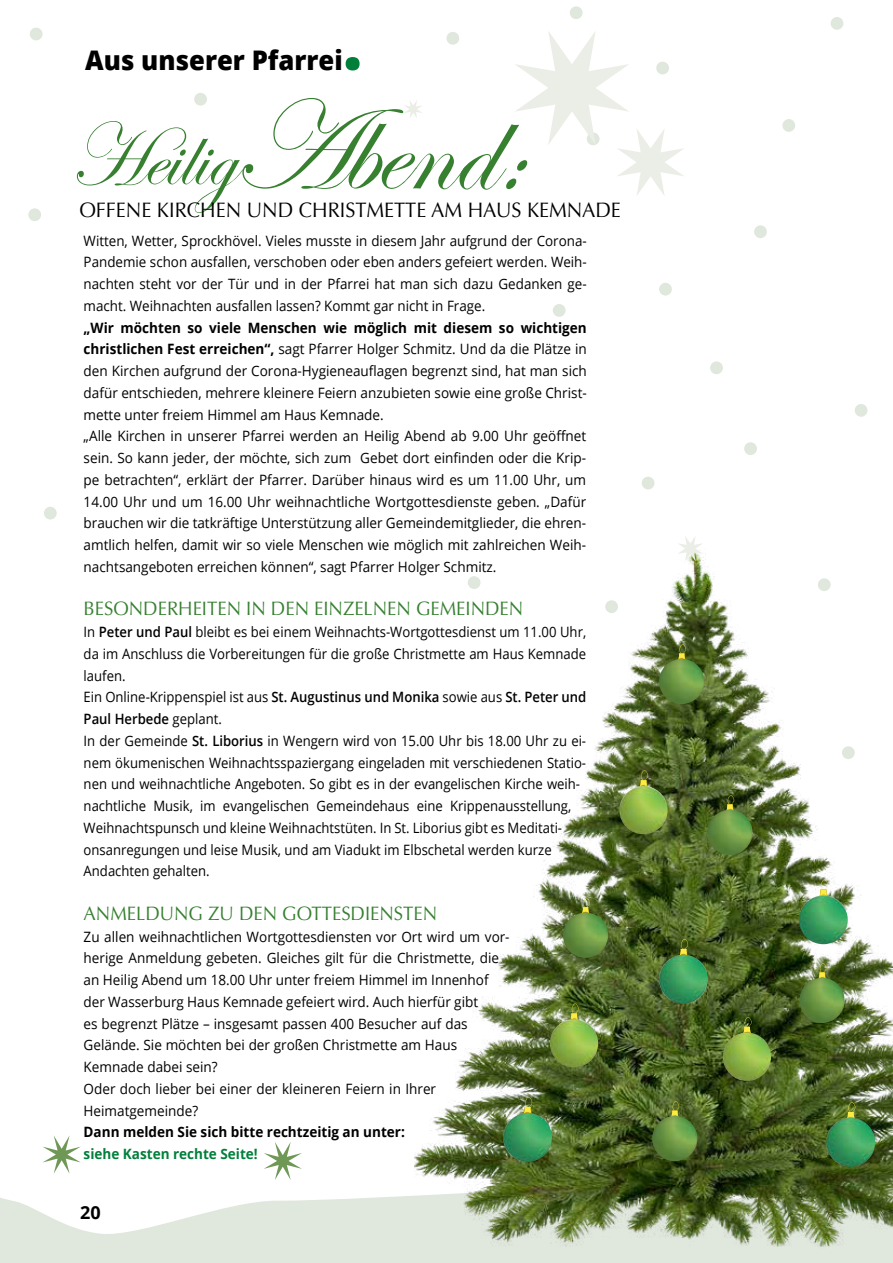
<style>
.page{position:relative;width:893px;height:1263px;background:#fff}
.page>*{position:absolute;margin:0;border:0;box-sizing:border-box;transform-origin:0 0}
.t1{font:129px "Edwardian Script ITC";color:#368030;scale:.95 1}
.t2{font:90px "Edwardian Script ITC";color:#368030;scale:.95 1}
.t3{font:800 72px "Open Sans";color:#007f3b;scale:.95 1}
.t4{font:800 27px "Open Sans";color:#000;scale:.95 1}
.t5{font:21px "Optima";color:#000;scale:.95 1}
.t6{font:19.5px "Optima";color:#368030;scale:.95 1}
.t7{font:700 18px "Open Sans";color:#000}
.t8{font:14.25px/21.8px "Open Sans";color:#000;scale:.95 1}
.t9{font:14.25px/21.8px "Open Sans";color:#000;scale:.92 1}
.t10{font:14.25px/21.8px "Open Sans";color:#000;text-align:justify;scale:.94 1}
.t11{font:700 14.25px "Open Sans";color:#000;scale:.95 1}
.t12{font:700 14.25px "Open Sans";color:#007f3b;scale:.95 1}
.s1{font-weight:700}
.s2{font-weight:600}
</style>
<div class="page">
<svg style="left:0;top:1196px;width:893px;height:67px;fill:#e0e7dc"></svg>
<img style="left:414px;top:557px;width:479px;height:696px">
<div style="left:659px;top:283px;width:13px;height:13px;background:#e0e7dc;border-radius:50%"></div>
<div style="left:642px;top:477px;width:12px;height:12px;background:#e0e7dc;border-radius:50%"></div>
<div style="left:710px;top:361px;width:13px;height:13px;background:#e0e7dc;border-radius:50%"></div>
<div style="left:754px;top:225px;width:13px;height:13px;background:#e0e7dc;border-radius:50%"></div>
<div style="left:744px;top:442px;width:13px;height:13px;background:#e0e7dc;border-radius:50%"></div>
<div style="left:446px;top:32px;width:13px;height:13px;background:#e0e7dc;border-radius:50%"></div>
<div style="left:570px;top:6px;width:13px;height:13px;background:#e0e7dc;border-radius:50%"></div>
<div style="left:782px;top:119px;width:13px;height:13px;background:#e0e7dc;border-radius:50%"></div>
<div style="left:831px;top:17px;width:12px;height:13px;background:#e0e7dc;border-radius:50%"></div>
<div style="left:855px;top:404px;width:12px;height:13px;background:#e0e7dc;border-radius:50%"></div>
<div style="left:553px;top:304px;width:13px;height:13px;background:#e0e7dc;border-radius:50%"></div>
<div style="left:818px;top:578px;width:13px;height:13px;background:#e0e7dc;border-radius:50%"></div>
<div style="left:194px;top:93px;width:13px;height:13px;background:#e0e7dc;border-radius:50%"></div>
<div style="left:30px;top:28px;width:13px;height:12px;background:#e0e7dc;border-radius:50%"></div>
<div style="left:28px;top:208px;width:13px;height:13px;background:#e0e7dc;border-radius:50%"></div>
<div style="left:44px;top:507px;width:13px;height:12px;background:#e0e7dc;border-radius:50%"></div>
<div style="left:468px;top:576px;width:12px;height:13px;background:#e0e7dc;border-radius:50%"></div>
<div style="left:605px;top:600px;width:13px;height:13px;background:#e0e7dc;border-radius:50%"></div>
<div style="left:842px;top:746px;width:13px;height:13px;background:#e0e7dc;border-radius:50%"></div>
<img style="left:707px;top:810px;width:45px;height:45px">
<svg style="left:726px;top:795px;width:8px;height:16px"></svg>
<img style="left:563px;top:913px;width:45px;height:45px">
<svg style="left:582px;top:897px;width:8px;height:17px"></svg>
<img style="left:799px;top:978px;width:46px;height:45px">
<svg style="left:818px;top:962px;width:8px;height:17px"></svg>
<img style="left:659px;top:659px;width:45px;height:45px">
<svg style="left:678px;top:644px;width:8px;height:16px"></svg>
<img style="left:652px;top:1116px;width:45px;height:45px">
<svg style="left:671px;top:1101px;width:8px;height:16px"></svg>
<img style="left:799px;top:895px;width:49px;height:49px">
<svg style="left:819px;top:879px;width:9px;height:18px"></svg>
<img style="left:659px;top:955px;width:49px;height:48px">
<svg style="left:680px;top:938px;width:8px;height:18px"></svg>
<img style="left:503px;top:1113px;width:49px;height:49px">
<svg style="left:524px;top:1096px;width:8px;height:18px"></svg>
<img style="left:826px;top:1118px;width:49px;height:49px">
<svg style="left:847px;top:1101px;width:8px;height:18px"></svg>
<img style="left:619px;top:786px;width:49px;height:48px">
<svg style="left:640px;top:770px;width:8px;height:17px"></svg>
<img style="left:723px;top:1033px;width:48px;height:48px">
<svg style="left:743px;top:1016px;width:9px;height:18px"></svg>
<img style="left:550px;top:1019px;width:48px;height:48px">
<svg style="left:570px;top:1003px;width:9px;height:17px"></svg>
<svg style="left:405px;top:101px;width:17px;height:17px"></svg>
<svg style="left:515px;top:31px;width:169px;height:164px"></svg>
<svg style="left:677px;top:537px;width:26px;height:24px"></svg>
<svg style="left:43px;top:1136px;width:38px;height:38px"></svg>
<svg style="left:264px;top:1142px;width:38px;height:38px"></svg>
<h3 class="t4" style="left:85px;top:39px;width:273px">Aus unserer Pfarrei</h3>
<h3 class="t3" style="left:343px;top:-11px;width:22px">.</h3>
<h1 class="t1" style="left:234px;top:75px;width:308px;rotate:1deg">Abend:</h1>
<h3 class="t5" style="left:79px;top:198px;width:572px">OFFENE KIRCHEN UND CHRISTMETTE AM HAUS KEMNADE</h3>
<h2 class="t2" style="left:69px;top:107px;width:176px">Heilig</h2>
<p class="t10" style="left:84px;top:229px;width:537px">Witten, Wetter, Sprockhövel. Vieles musste in diesem Jahr aufgrund der Corona-Pandemie schon ausfallen, verschoben oder eben anders gefeiert werden. Weih&shy;nachten steht vor der Tür und in der Pfarrei hat man sich dazu Gedanken ge&shy;macht. Weihnachten ausfallen lassen? Kommt gar nicht in Frage.</p>
<p class="t8" style="left:84px;top:316px;width:531px"><span class="s1">„Wir möchten so viele Menschen wie möglich mit diesem so wichtigen christlichen Fest erreichen“,</span> sagt Pfarrer Holger Schmitz. Und da die Plätze in den Kirchen aufgrund der Corona-Hygieneauflagen begrenzt sind, hat man sich dafür entschieden, mehrere kleinere Feiern anzubieten sowie eine große Christ&shy;mette unter freiem Himmel am Haus Kemnade.<br>„Alle Kirchen in unserer Pfarrei werden an Heilig Abend ab 9.00 Uhr geöffnet sein. So kann jeder, der möchte, sich zum Gebet dort einfinden oder die Krip&shy;pe betrachten“, erklärt der Pfarrer. Darüber hinaus wird es um 11.00 Uhr, um 14.00 Uhr und um 16.00 Uhr weihnachtliche Wortgottesdienste geben. „Dafür brauchen wir die tatkräftige Unterstützung aller Gemeindemitglieder, die ehren&shy;amtlich helfen, damit wir so viele Menschen wie möglich mit zahlreichen Weih&shy;nachtsangeboten erreichen können“, sagt Pfarrer Holger Schmitz.</p>
<h3 class="t6" style="left:84px;top:597px;width:464px">BESONDERHEITEN IN DEN EINZELNEN GEMEINDEN</h3>
<p class="t9" style="left:84px;top:621px;width:548px">In <span class="s2">Peter und Paul</span> bleibt es bei einem Weihnachts-Wortgottesdienst um 11.00 Uhr, da im Anschluss die Vorbereitungen für die große Christmette am Haus Kemnade laufen.<br>Ein Online-Krippenspiel ist aus <span class="s2">St. Augustinus und Monika</span> sowie aus <span class="s2">St. Peter und Paul Herbede</span> geplant.<br>In der Gemeinde <span class="s2">St. Liborius</span> in Wengern wird von 15.00 Uhr bis 18.00 Uhr zu ei&shy;nem ökumenischen Weihnachtsspaziergang eingeladen mit verschiedenen Statio&shy;nen und weihnachtliche Angeboten. So gibt es in der evangelischen Kirche weih&shy;nachtliche Musik, im evangelischen Gemeindehaus eine Krippenausstellung, Weihnachtspunsch und kleine Weihnachtstüten. In St. Liborius gibt es Meditati&shy;onsanregungen und leise Musik, und am Viadukt im Elbschetal werden kurze Andachten gehalten.</p>
<h3 class="t6" style="left:84px;top:902px;width:374px">ANMELDUNG ZU DEN GOTTESDIENSTEN</h3>
<p class="t8" style="left:84px;top:925px;width:450px">Zu allen weihnachtlichen Wortgottesdiensten vor Ort wird um vor&shy;herige Anmeldung gebeten. Gleiches gilt für die Christmette, die an Heilig Abend um 18.00 Uhr unter freiem Himmel im Innenhof der Wasserburg Haus Kemnade gefeiert wird. Auch hierfür gibt<br>es begrenzt Plätze – insgesamt passen 400 Besucher auf das Gelände. Sie möchten bei der großen Christmette am Haus Kemnade dabei sein?<br>Oder doch lieber bei einer der kleineren Feiern in Ihrer Heimatgemeinde?</p>
<p class="t11" style="left:84px;top:1122px;width:340px">Dann melden Sie sich bitte rechtzeitig an unter:</p>
<p class="t12" style="left:84px;top:1144px;width:185px">siehe Kasten rechte Seite!</p>
<p class="t7" style="left:80px;top:1200px;width:22px">20</p>
</div>
